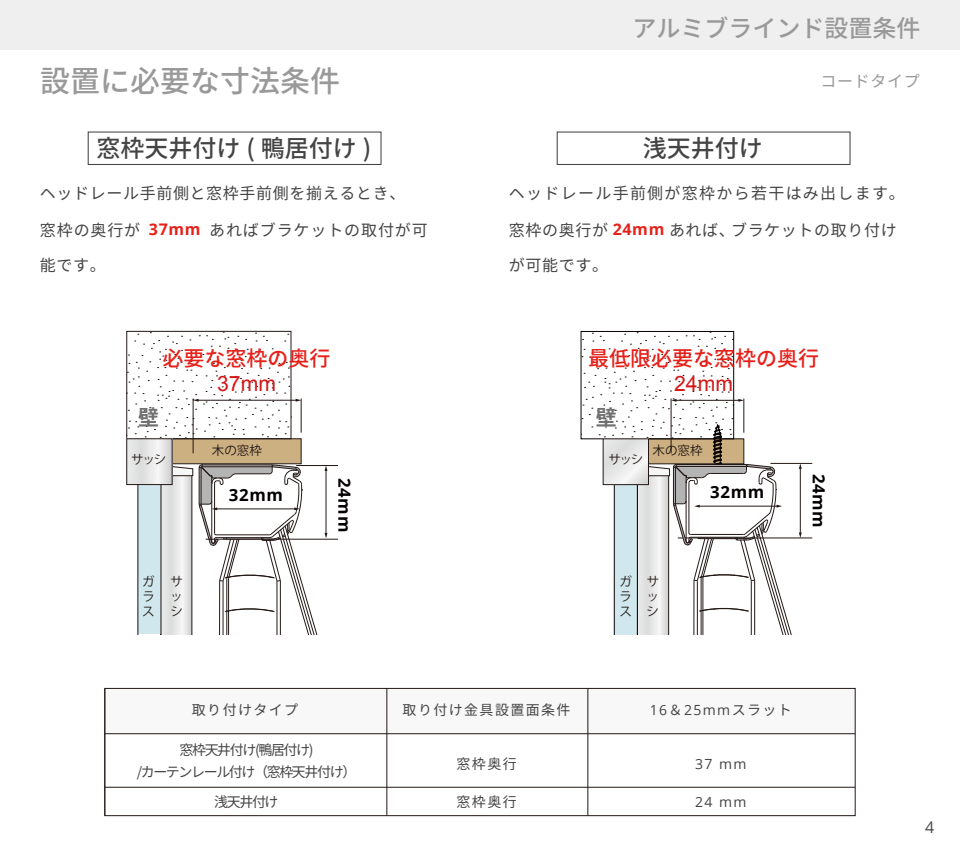
<style>
.page{position:relative;width:960px;height:850px;background:#fff}
.page>*{position:absolute;margin:0;border:0;box-sizing:border-box;transform-origin:0 0}
.t1{font:500 30px "Noto Sans CJ Kjp";color:#99999a}
.t2{font:500 24px "Noto Sans CJ Kjp";color:#454444}
.t3{font:500 24px "Noto Sans CJ Kjp";color:#99999a}
.t4{font:21.2px "Arial";color:#d51819}
.t5{font:500 21px "Noto Sans CJ Kjp";color:#e7211a}
.t6{font:700 20.8px "Koz Go Pr 6 N";color:#717071}
.t7{font:700 16.8px "Open Sans";letter-spacing:.04em;color:#040000}
.t8{font:16px "Noto Sans CJ Kjp";letter-spacing:.04em;color:#454444}
.t9{font:16px "Noto Sans CJ Kjp";letter-spacing:.08em;color:#454444}
.t10{font:16px "Noto Sans CJ Kjp";letter-spacing:.04em;color:#99999a}
.t11{font:16px "Open Sans";color:#454444}
.t12{font:14px/22px "Noto Sans CJ Kjp";letter-spacing:-.1em;color:#454444;text-align:center}
.t13{font:14px "Open Sans";letter-spacing:.1em;color:#454444}
.t14{font:14px "Noto Sans CJ Kjp";letter-spacing:.1em;color:#454444}
.t15{font:12.5px/15px "Koz Go Pr 6 N";color:#221815;text-align:justify}
.s1{font-family:"Open Sans";font-weight:700;color:#e7211a}
.s2{font-family:"Noto Sans CJ Kjp"}
</style>
<div class="page">
<div style="left:88px;top:132px;width:294px;height:33px;background:#fff;border:1px solid #454444"></div>
<div style="left:557px;top:132px;width:294px;height:33px;background:#fff;border:1px solid #454444"></div>
<div style="left:0;top:0;width:960px;height:50px;background:#efefef"></div>
<div style="left:156px;top:439px;width:145px;height:25px;background:#cdb081;border:1px solid #231815"></div>
<svg style="left:127px;top:331px;width:164px;height:108px"></svg>
<svg style="left:138px;top:456px;width:55px;height:178px;background:#d2dadb"></svg>
<svg style="left:129px;top:441px;width:41px;height:42px;background:#e5e5e5"></svg>
<hr style="left:193px;top:399px;width:1px;height:54px;background:#231815">
<hr style="left:301px;top:399px;width:1px;height:34px;background:#231815">
<hr style="left:198px;top:400px;width:99px;height:1px;background:#231815">
<svg style="left:193px;top:399px;width:6px;height:3px"></svg>
<svg style="left:296px;top:399px;width:5px;height:3px"></svg>
<hr style="left:296px;top:465px;width:42px;height:1px;background:#231815">
<hr style="left:206px;top:539px;width:132px;height:1px;background:#231815">
<hr style="left:326px;top:470px;width:1px;height:64px;background:#231815">
<svg style="left:199px;top:464px;width:120px;height:170px"></svg>
<hr style="left:770px;top:463px;width:42px;height:1px;background:#231815">
<hr style="left:678px;top:538px;width:134px;height:1px;background:#231815">
<hr style="left:800px;top:468px;width:1px;height:66px;background:#231815">
<svg style="left:799px;top:463px;width:3px;height:6px"></svg>
<svg style="left:799px;top:533px;width:3px;height:5px"></svg>
<svg style="left:581px;top:331px;width:153px;height:108px"></svg>
<div style="left:603px;top:439px;width:45px;height:46px;background:#e2e3e3"></div>
<hr style="left:671px;top:399px;width:1px;height:54px;background:#231815">
<hr style="left:744px;top:399px;width:1px;height:34px;background:#231815">
<hr style="left:676px;top:400px;width:63px;height:1px;background:#231815">
<svg style="left:671px;top:399px;width:6px;height:3px"></svg>
<svg style="left:738px;top:399px;width:6px;height:3px"></svg>
<svg style="left:614px;top:424px;width:179px;height:210px"></svg>
<div style="left:105px;top:688px;width:750px;height:46px;background:#f8f8f8"></div>
<div style="left:104px;top:688px;width:752px;height:128px;border:1px solid #221815"></div>
<hr style="left:105px;top:733px;width:750px;height:1px;background:#221815">
<hr style="left:105px;top:787px;width:750px;height:1px;background:#221815">
<hr style="left:387px;top:688px;width:1px;height:128px;background:#221815">
<hr style="left:104px;top:688px;width:1px;height:128px;background:#221815">
<hr style="left:588px;top:688px;width:1px;height:128px;background:#221815">
<h2 class="t3" style="left:632px;top:15px;width:289px">アルミブラインド設置条件</h2>
<h1 class="t1" style="left:40px;top:64px;width:302px">設置に必要な寸法条件</h1>
<p class="t10" style="left:821px;top:72px;width:101px">コードタイプ</p>
<h2 class="t2" style="left:96px;top:134px;width:277px">窓枠天井付け ( 鴨居付け )</h2>
<p class="t8" style="left:40px;top:185px;width:367px">ヘッドレール手前側と窓枠手前側を揃えるとき、</p>
<p class="t8" style="left:40px;top:221px;width:389px">窓枠の奥行が <span class="s1">37mm</span> あればブラケットの取付が可</p>
<p class="t8" style="left:40px;top:257px;width:67px">能です。</p>
<h2 class="t2" style="left:643px;top:134px;width:121px">浅天井付け</h2>
<p class="t9" style="left:509px;top:185px;width:397px">ヘッドレール手前側が窓枠から若干はみ出します。</p>
<p class="t8" style="left:509px;top:221px;width:389px">窓枠の奥行が <span class="s1">24mm</span> あれば、ブラケットの取り付け</p>
<p class="t8" style="left:509px;top:257px;width:101px">が可能です。</p>
<h3 class="t5" style="left:163px;top:346px;width:169px">必要な窓枠の奥行</h3>
<h3 class="t4" style="left:217px;top:370px;width:60px">37mm</h3>
<h3 class="t5" style="left:588px;top:346px;width:232px">最低限必要な窓枠の奥行</h3>
<h3 class="t4" style="left:674px;top:370px;width:60px">24mm</h3>
<h3 class="t6" style="left:138px;top:405px;width:22px">壁</h3>
<h3 class="t6" style="left:596px;top:405px;width:22px">壁</h3>
<p class="t15" style="left:131px;top:452px;width:37px">サッシ</p>
<p class="t15" style="left:212px;top:444px;width:52px">木の窓枠</p>
<p class="t15" style="left:608px;top:453px;width:36px">サッシ</p>
<p class="t15" style="left:653px;top:444px;width:51px">木の窓枠</p>
<p class="t7" style="left:229px;top:483px;width:56px">32mm</p>
<p class="t7" style="left:357px;top:478px;width:56px;rotate:90deg">24mm</p>
<p class="t7" style="left:710px;top:480px;width:56px">32mm</p>
<p class="t7" style="left:831px;top:474px;width:56px;rotate:90deg">24mm</p>
<p class="t15" style="left:142px;top:574px;width:14px">ガラス</p>
<p class="t15" style="left:170px;top:574px;width:14px">サッシ</p>
<p class="t15" style="left:619px;top:574px;width:14px">ガラス</p>
<p class="t15" style="left:647px;top:574px;width:14px">サッシ</p>
<p class="t14" style="left:192px;top:702px;width:108px">取り付けタイプ</p>
<p class="t14" style="left:403px;top:702px;width:169px">取り付け金具設置面条件</p>
<p class="t13" style="left:650px;top:700px;width:144px">16<span class="s2">＆</span>25mm<span class="s2">スラット</span></p>
<p class="t12" style="left:137px;top:739px;width:221px">窓枠天井付け(鴨居付け)<br>/カーテンレール付け（窓枠天井付け）</p>
<p class="t12" style="left:214px;top:791px;width:66px">浅天井付け</p>
<p class="t12" style="left:457px;top:753px;width:62px">窓枠奥行</p>
<p class="t12" style="left:457px;top:791px;width:62px">窓枠奥行</p>
<p class="t13" style="left:695px;top:754px;width:53px">37 mm</p>
<p class="t13" style="left:695px;top:792px;width:53px">24 mm</p>
<p class="t11" style="left:925px;top:816px;width:11px">4</p>
</div>
